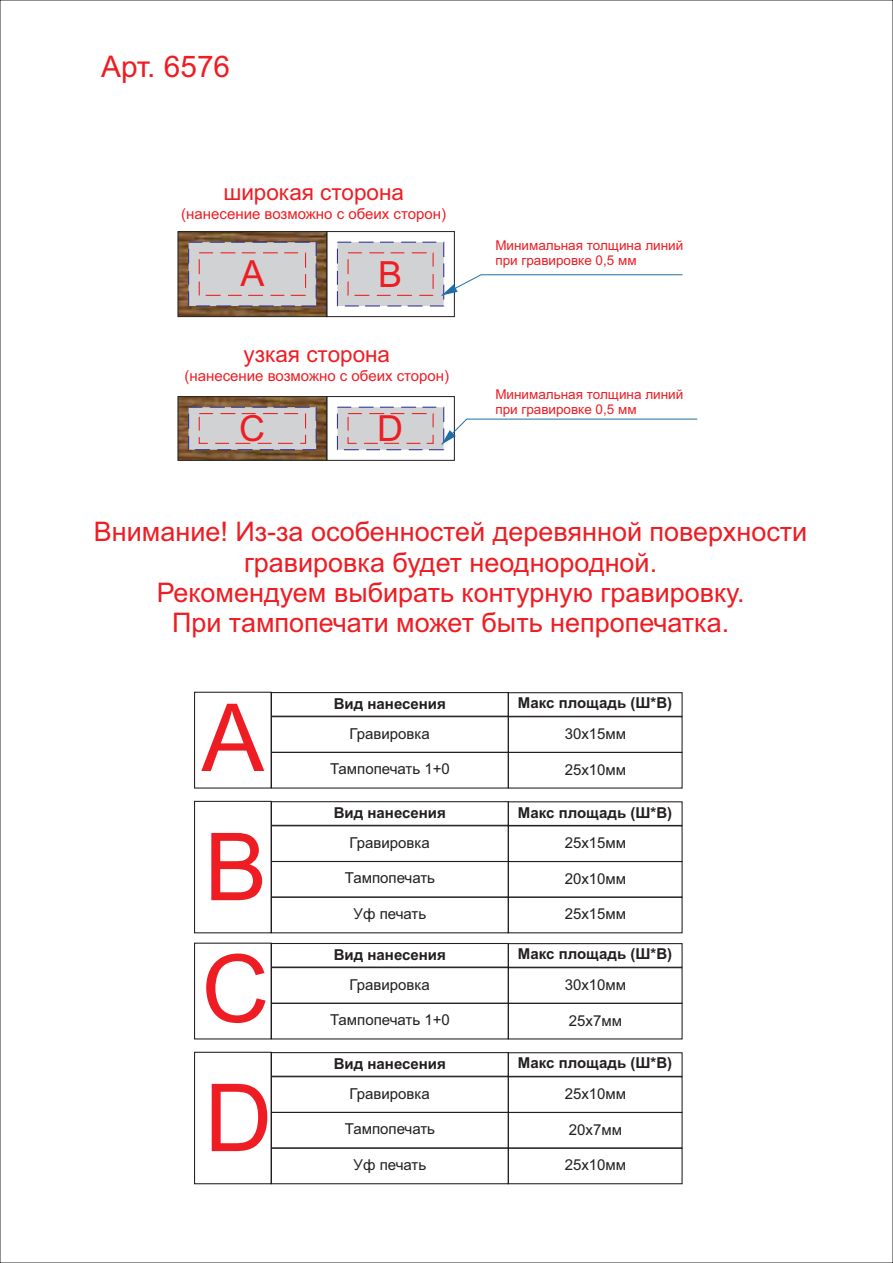
<style>
.page{position:relative;width:893px;height:1263px;background:#fff}
.page>*{position:absolute;margin:0;border:0;box-sizing:border-box;transform-origin:0 0}
.t1{font:93.9px "Arial";color:#ee1d23}
.t2{font:36px "Arial";color:#ee1d23}
.t3{font:29.85px "Arial";color:#ee1d23}
.t4{font:27px/30.2px "Arial";color:#ee1d23;text-align:center}
.t5{font:22.5px "Arial";color:#ee1d23}
.t6{font:15px "Arial";color:#231f20}
.t7{font:700 15px "Arial";color:#231f20}
.t8{font:15px "Arial";color:#ee1d23}
.t9{font:13.5px/15.1px "Arial";color:#ee1d23}
</style>
<div class="page">
<div style="left:327px;top:231px;width:128px;height:86px;border:1px solid #231f20"></div>
<div style="left:327px;top:396px;width:128px;height:64px;border:1px solid #231f20"></div>
<svg style="left:178px;top:231px;width:149px;height:86px;background:#ac9d95"></svg>
<svg style="left:178px;top:396px;width:149px;height:65px;background:#a59388"></svg>
<div style="left:271px;top:692px;width:238px;height:25px;border:1px solid #231f20"></div>
<div style="left:271px;top:943px;width:238px;height:25px;border:1px solid #231f20"></div>
<div style="left:271px;top:801px;width:238px;height:25px;border:1px solid #231f20"></div>
<div style="left:271px;top:1052px;width:238px;height:25px;border:1px solid #231f20"></div>
<div style="left:271px;top:716px;width:238px;height:37px;border:1px solid #231f20"></div>
<div style="left:271px;top:967px;width:238px;height:37px;border:1px solid #231f20"></div>
<div style="left:271px;top:825px;width:238px;height:37px;border:1px solid #231f20"></div>
<div style="left:271px;top:1076px;width:238px;height:37px;border:1px solid #231f20"></div>
<div style="left:271px;top:752px;width:238px;height:36px;border:1px solid #231f20"></div>
<div style="left:271px;top:1003px;width:238px;height:36px;border:1px solid #231f20"></div>
<div style="left:271px;top:861px;width:238px;height:37px;border:1px solid #231f20"></div>
<div style="left:271px;top:1112px;width:238px;height:36px;border:1px solid #231f20"></div>
<div style="left:271px;top:897px;width:238px;height:36px;border:1px solid #231f20"></div>
<div style="left:271px;top:1147px;width:238px;height:37px;border:1px solid #231f20"></div>
<div style="left:508px;top:692px;width:175px;height:25px;border:1px solid #231f20"></div>
<div style="left:508px;top:943px;width:175px;height:25px;border:1px solid #231f20"></div>
<div style="left:508px;top:1052px;width:175px;height:25px;border:1px solid #231f20"></div>
<div style="left:508px;top:716px;width:175px;height:37px;border:1px solid #231f20"></div>
<div style="left:508px;top:967px;width:175px;height:37px;border:1px solid #231f20"></div>
<div style="left:508px;top:825px;width:175px;height:37px;border:1px solid #231f20"></div>
<div style="left:508px;top:1076px;width:175px;height:37px;border:1px solid #231f20"></div>
<div style="left:508px;top:752px;width:175px;height:36px;border:1px solid #231f20"></div>
<div style="left:508px;top:1003px;width:175px;height:36px;border:1px solid #231f20"></div>
<div style="left:508px;top:861px;width:175px;height:37px;border:1px solid #231f20"></div>
<div style="left:508px;top:1112px;width:175px;height:36px;border:1px solid #231f20"></div>
<div style="left:508px;top:897px;width:175px;height:36px;border:1px solid #231f20"></div>
<div style="left:508px;top:1147px;width:175px;height:37px;border:1px solid #231f20"></div>
<div style="left:194px;top:692px;width:78px;height:96px;border:1px solid #231f20"></div>
<div style="left:194px;top:943px;width:78px;height:96px;border:1px solid #231f20"></div>
<div style="left:194px;top:801px;width:78px;height:132px;border:1px solid #231f20"></div>
<div style="left:194px;top:1052px;width:78px;height:132px;border:1px solid #231f20"></div>
<svg style="left:336px;top:241px;width:347px;height:66px"></svg>
<svg style="left:336px;top:406px;width:362px;height:45px"></svg>
<h3 class="t3" style="left:101px;top:56px;width:131px">Арт. 6576</h3>
<h3 class="t5" style="left:223px;top:184px;width:182px">широкая сторона</h3>
<p class="t8" style="left:181px;top:208px;width:266px">(нанесение возможно с обеих сторон)</p>
<h2 class="t2" style="left:240px;top:260px;width:26px">А</h2>
<h2 class="t2" style="left:378px;top:261px;width:26px">В</h2>
<h3 class="t5" style="left:244px;top:346px;width:148px">узкая сторона</h3>
<p class="t8" style="left:184px;top:370px;width:266px">(нанесение возможно с обеих сторон)</p>
<h2 class="t2" style="left:239px;top:415px;width:27px">C</h2>
<h2 class="t2" style="left:377px;top:415px;width:27px">D</h2>
<p class="t9" style="left:495px;top:239px;width:189px">Минимальная толщина линий при гравировке 0,5 мм</p>
<p class="t9" style="left:495px;top:388px;width:189px">Минимальная толщина линий при гравировке 0,5 мм</p>
<h3 class="t4" style="left:94px;top:519px;width:715px">Внимание! Из-за особенностей деревянной поверхности гравировка будет неоднородной.<br>Рекомендуем выбирать контурную гравировку.<br>При тампопечати может быть непропечатка.</h3>
<h1 class="t1" style="left:201px;top:703px;width:64px">A</h1>
<h1 class="t1" style="left:204px;top:832px;width:64px">B</h1>
<h1 class="t1" style="left:201px;top:953px;width:69px">C</h1>
<h1 class="t1" style="left:204px;top:1083px;width:69px">D</h1>
<p class="t7" style="left:334px;top:698px;width:114px">Вид нанесения</p>
<p class="t6" style="left:349px;top:728px;width:82px">Гравировка</p>
<p class="t6" style="left:330px;top:763px;width:121px">Тампопечать 1+0</p>
<p class="t7" style="left:334px;top:807px;width:114px">Вид нанесения</p>
<p class="t6" style="left:349px;top:837px;width:82px">Гравировка</p>
<p class="t6" style="left:345px;top:872px;width:92px">Тампопечать</p>
<p class="t6" style="left:354px;top:908px;width:74px">Уф печать</p>
<p class="t7" style="left:334px;top:949px;width:114px">Вид нанесения</p>
<p class="t6" style="left:349px;top:979px;width:82px">Гравировка</p>
<p class="t6" style="left:330px;top:1014px;width:121px">Тампопечать 1+0</p>
<p class="t7" style="left:334px;top:1058px;width:114px">Вид нанесения</p>
<p class="t6" style="left:349px;top:1088px;width:82px">Гравировка</p>
<p class="t6" style="left:345px;top:1123px;width:92px">Тампопечать</p>
<p class="t6" style="left:354px;top:1159px;width:74px">Уф печать</p>
<p class="t7" style="left:518px;top:697px;width:156px">Макс площадь (Ш*В)</p>
<p class="t6" style="left:565px;top:728px;width:63px">30х15мм</p>
<p class="t6" style="left:565px;top:764px;width:63px">25х10мм</p>
<p class="t7" style="left:518px;top:806px;width:156px">Макс площадь (Ш*В)</p>
<p class="t6" style="left:565px;top:837px;width:63px">25х15мм</p>
<p class="t6" style="left:565px;top:873px;width:63px">20х10мм</p>
<p class="t6" style="left:565px;top:908px;width:63px">25х15мм</p>
<p class="t7" style="left:518px;top:948px;width:156px">Макс площадь (Ш*В)</p>
<p class="t6" style="left:565px;top:979px;width:63px">30х10мм</p>
<p class="t6" style="left:569px;top:1014px;width:55px">25х7мм</p>
<p class="t7" style="left:518px;top:1057px;width:156px">Макс площадь (Ш*В)</p>
<p class="t6" style="left:565px;top:1088px;width:63px">25х10мм</p>
<p class="t6" style="left:569px;top:1124px;width:55px">20х7мм</p>
<p class="t6" style="left:565px;top:1159px;width:63px">25х10мм</p>
</div>
